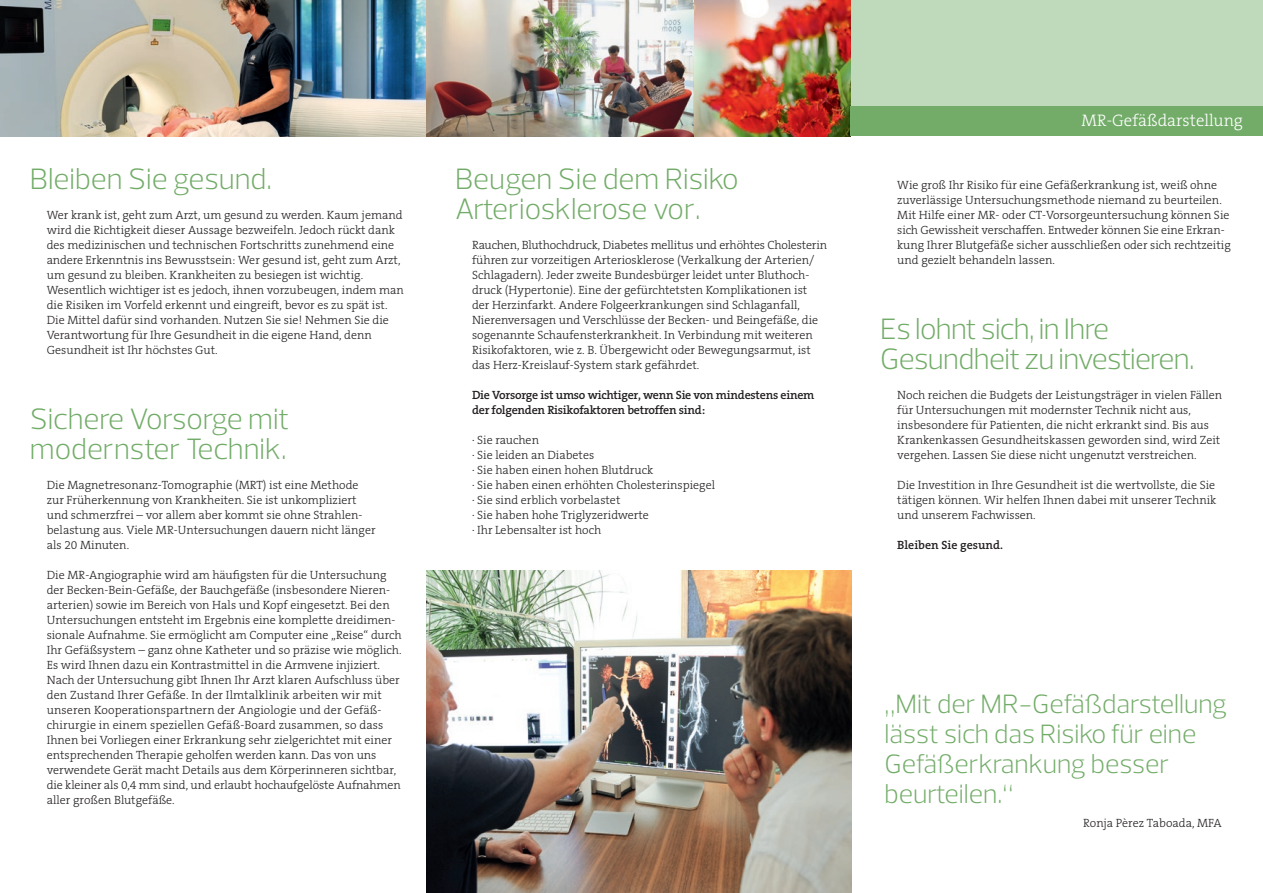
<style>
.page{position:relative;width:1263px;height:893px;background:#fff}
.page>*{position:absolute;margin:0;border:0;box-sizing:border-box;transform-origin:0 0}
.t1{font:300 30px/30px "Prelo";color:#72ac68}
.t2{font:300 30px/30px "Prelo";letter-spacing:-.02em;color:#72ac68}
.t3{font:300 27px/30px "Prelo";color:#72ac68}
.t4{font:300 16.8px "The Serif B3";color:#fff}
.t5{font:300 12px/15px "The Serif B3";color:#231f20}
.t6{font:600 12px/15px "The Serif B6";letter-spacing:-.02em;color:#231f20}
.t7{font:600 12px "The Serif B6";color:#231f20}
</style>
<div class="page">
<div style="left:850px;top:0;width:413px;height:136px;background:#bfd9bb"></div>
<img style="left:693px;top:0;width:157px;height:136px">
<img style="left:425px;top:0;width:268px;height:136px">
<div style="left:850px;top:106px;width:413px;height:30px;background:#72ac68"></div>
<img style="left:0;top:0;width:425px;height:136px">
<img style="left:426px;top:570px;width:425px;height:323px">
<h1 class="t1" style="left:30px;top:164px;width:244px">Bleiben Sie gesund.</h1>
<p class="t5" style="left:47px;top:208px;width:359px">Wer krank ist, geht zum Arzt, um gesund zu werden. Kaum jemand wird die Richtigkeit dieser Aussage bezweifeln. Jedoch rückt dank des medizinischen und technischen Fortschritts zunehmend eine andere Erkenntnis ins Bewusstsein: Wer gesund ist, geht zum Arzt, um gesund zu bleiben. Krankheiten zu besiegen ist wichtig.<br>Wesentlich wichtiger ist es jedoch, ihnen vorzubeugen, indem man die Risiken im Vorfeld erkennt und eingreift, bevor es zu spät ist.<br>Die Mittel dafür sind vorhanden. Nutzen Sie sie! Nehmen Sie die Verantwortung für Ihre Gesundheit in die eigene Hand, denn Gesundheit ist Ihr höchstes Gut.</p>
<h1 class="t1" style="left:30px;top:404px;width:262px">Sichere Vorsorge mit modernster Technik.</h1>
<p class="t5" style="left:47px;top:478px;width:330px">Die Magnetresonanz-Tomographie (MRT) ist eine Methode zur Früherkennung von Krankheiten. Sie ist unkompliziert und schmerzfrei – vor allem aber kommt sie ohne Strahlen&shy;belastung aus. Viele MR-Untersuchungen dauern nicht länger als 20 Minuten.</p>
<p class="t5" style="left:47px;top:568px;width:357px">Die MR-Angiographie wird am häufigsten für die Untersuchung der Becken-Bein-Gefäße, der Bauchgefäße (insbesondere Nieren&shy;arterien) sowie im Bereich von Hals und Kopf eingesetzt. Bei den Untersuchungen entsteht im Ergebnis eine komplette dreidimen&shy;sionale Aufnahme. Sie ermöglicht am Computer eine „Reise“ durch Ihr Gefäßsystem – ganz ohne Katheter und so präzise wie möglich.<br>Es wird Ihnen dazu ein Kontrastmittel in die Armvene injiziert.<br>Nach der Untersuchung gibt Ihnen Ihr Arzt klaren Aufschluss über den Zustand Ihrer Gefäße. In der Ilmtalklinik arbeiten wir mit unseren Kooperationspartnern der Angiologie und der Gefäß&shy;chirurgie in einem speziellen Gefäß-Board zusammen, so dass Ihnen bei Vorliegen einer Erkrankung sehr zielgerichtet mit einer entsprechenden Therapie geholfen werden kann. Das von uns verwendete Gerät macht Details aus dem Körperinneren sichtbar, die kleiner als 0,4 mm sind, und erlaubt hochaufgelöste Aufnahmen aller großen Blutgefäße.</p>
<h1 class="t1" style="left:455px;top:164px;width:285px">Beugen Sie dem Risiko<br>Arteriosklerose vor.</h1>
<p class="t5" style="left:472px;top:238px;width:356px">Rauchen, Bluthochdruck, Diabetes mellitus und erhöhtes Cholesterin führen zur vorzeitigen Arteriosklerose (Verkalkung der Arterien/ Schlagadern). Jeder zweite Bundesbürger leidet unter Bluthoch&shy;druck (Hypertonie). Eine der gefürchtetsten Komplikationen ist der Herzinfarkt. Andere Folgeerkrankungen sind Schlaganfall, Nierenversagen und Verschlüsse der Becken- und Beingefäße, die sogenannte Schaufensterkrankheit. In Verbindung mit weiteren Risikofaktoren, wie z. B. Übergewicht oder Bewegungsarmut, ist das Herz-Kreislauf-System stark gefährdet.</p>
<p class="t6" style="left:472px;top:388px;width:344px">Die Vorsorge ist umso wichtiger, wenn Sie von mindestens einem der folgenden Risikofaktoren betroffen sind:</p>
<p class="t5" style="left:472px;top:433px;width:245px">· Sie rauchen<br>· Sie leiden an Diabetes<br>· Sie haben einen hohen Blutdruck<br>· Sie haben einen erhöhten Cholesterinspiegel · Sie sind erblich vorbelastet<br>· Sie haben hohe Triglyzeridwerte<br>· Ihr Lebensalter ist hoch</p>
<h3 class="t4" style="left:1081px;top:111px;width:163px">MR-Gefäßdarstellung</h3>
<p class="t5" style="left:897px;top:178px;width:335px">Wie groß Ihr Risiko für eine Gefäßerkrankung ist, weiß ohne zuverlässige Untersuchungsmethode niemand zu beurteilen.<br>Mit Hilfe einer MR- oder CT-Vorsorgeuntersuchung können Sie sich Gewissheit verschaffen. Entweder können Sie eine Erkran&shy;kung Ihrer Blutgefäße sicher ausschließen oder sich rechtzeitig und gezielt behandeln lassen.</p>
<h1 class="t2" style="left:880px;top:314px;width:316px">Es lohnt sich, in Ihre<br>Gesundheit zu investieren.</h1>
<p class="t5" style="left:897px;top:388px;width:326px">Noch reichen die Budgets der Leistungsträger in vielen Fällen für Untersuchungen mit modernster Technik nicht aus, insbesondere für Patienten, die nicht erkrankt sind. Bis aus Krankenkassen Gesundheitskassen geworden sind, wird Zeit vergehen. Lassen Sie diese nicht ungenutzt verstreichen.</p>
<p class="t5" style="left:897px;top:478px;width:321px;text-align:justify">Die Investition in Ihre Gesundheit ist die wertvollste, die Sie tätigen können. Wir helfen Ihnen dabei mit unserer Technik und unserem Fachwissen.</p>
<p class="t7" style="left:897px;top:539px;width:107px">Bleiben Sie gesund.</p>
<h2 class="t3" style="left:884px;top:689px;width:344px">„Mit der MR-Gefäßdarstellung lässt sich das Risiko für eine<br>Gefäßerkrankung besser beurteilen.“</h2>
<p class="t5" style="left:1083px;top:816px;width:140px">Ronja Pèrez Taboada, MFA</p>
</div>
